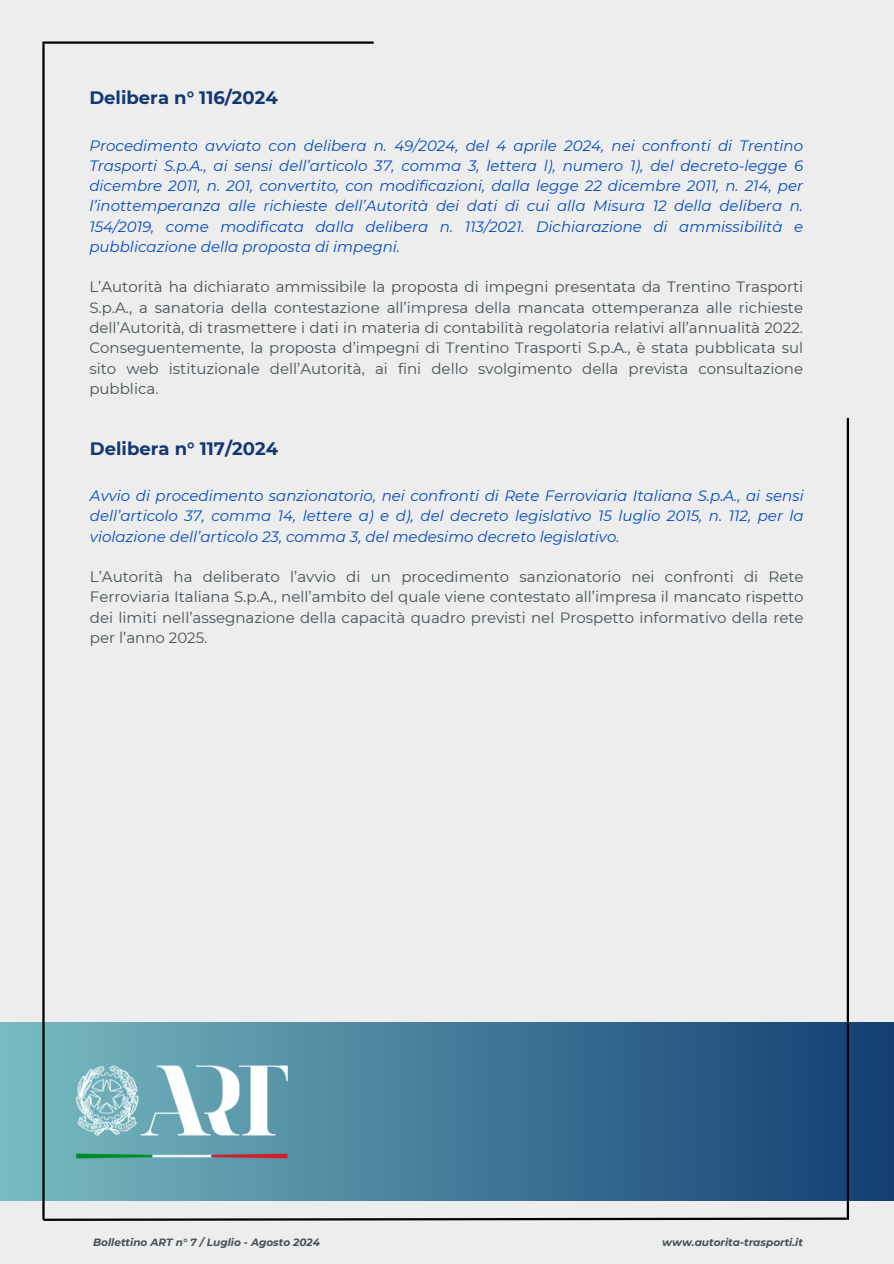
<style>
.page{position:relative;width:894px;height:1264px;background:#fff}
.page>*{position:absolute;margin:0;border:0;box-sizing:border-box;transform-origin:0 0}
.t1{font:700 18px "Montserrat";color:#123772}
.t2{font:15px/20.2px "Montserrat";color:#455056;text-align:justify}
.t3{font:italic 15px/20.2px "Montserrat";color:#064cbb;text-align:justify}
.t4{font:italic 700 10.5px "Montserrat";color:#455056}
</style>
<div class="page">
<div style="left:0;top:0;width:893px;height:1263px;background:#ededed"></div>
<div style="left:0;top:1022px;width:893px;height:178px;background:linear-gradient(to right,#78bcc1,#123d71)"></div>
<hr style="left:846px;top:418px;width:2px;height:801px;background:#000">
<hr style="left:42px;top:44px;width:3px;height:1175px;background:#000">
<hr style="left:42px;top:41px;width:331px;height:3px;background:#000">
<svg style="left:42px;top:1216px;width:806px;height:5px"></svg>
<img style="left:42px;top:1031px;width:279px;height:160px">
<p class="t1" style="left:89px;top:87px;width:190px">Delibera n° 116/2024</p>
<p class="t3" style="left:89px;top:135px;width:715px">Procedimento avviato con delibera n. 49/2024, del 4 aprile 2024, nei confronti di Trentino Trasporti S.p.A., ai sensi dell’articolo 37, comma 3, lettera l), numero 1), del decreto-legge 6 dicembre 2011, n. 201, convertito, con modificazioni, dalla legge 22 dicembre 2011, n. 214, per l’inottemperanza alle richieste dell’Autorità dei dati di cui alla Misura 12 della delibera n.<br>154/2019, come modificata dalla delibera n. 113/2021. Dichiarazione di ammissibilità e pubblicazione della proposta di impegni.</p>
<h2 class="t2" style="left:89px;top:277px;width:715px">L’Autorità ha dichiarato ammissibile la proposta di impegni presentata da Trentino Trasporti S.p.A., a sanatoria della contestazione all’impresa della mancata ottemperanza alle richieste dell’Autorità, di trasmettere i dati in materia di contabilità regolatoria relativi all’annualità 2022.<br>Conseguentemente, la proposta d’impegni di Trentino Trasporti S.p.A., è stata pubblicata sul sito web istituzionale dell’Autorità, ai fini dello svolgimento della prevista consultazione pubblica.</h2>
<p class="t1" style="left:90px;top:437px;width:190px">Delibera n° 117/2024</p>
<h2 class="t3" style="left:90px;top:485px;width:715px">Avvio di procedimento sanzionatorio, nei confronti di Rete Ferroviaria Italiana S.p.A., ai sensi dell’articolo 37, comma 14, lettere a) e d), del decreto legislativo 15 luglio 2015, n. 112, per la violazione dell’articolo 23, comma 3, del medesimo decreto legislativo.</h2>
<h2 class="t2" style="left:90px;top:566px;width:715px">L’Autorità ha deliberato l’avvio di un procedimento sanzionatorio nei confronti di Rete Ferroviaria Italiana S.p.A., nell’ambito del quale viene contestato all’impresa il mancato rispetto dei limiti nell’assegnazione della capacità quadro previsti nel Prospetto informativo della rete per l’anno 2025.</h2>
<p class="t4" style="left:93px;top:1235px;width:228px">Bollettino ART n° 7 / Luglio - Agosto 2024</p>
<p class="t4" style="left:662px;top:1235px;width:142px">www.autorita-trasporti.it</p>
</div>
